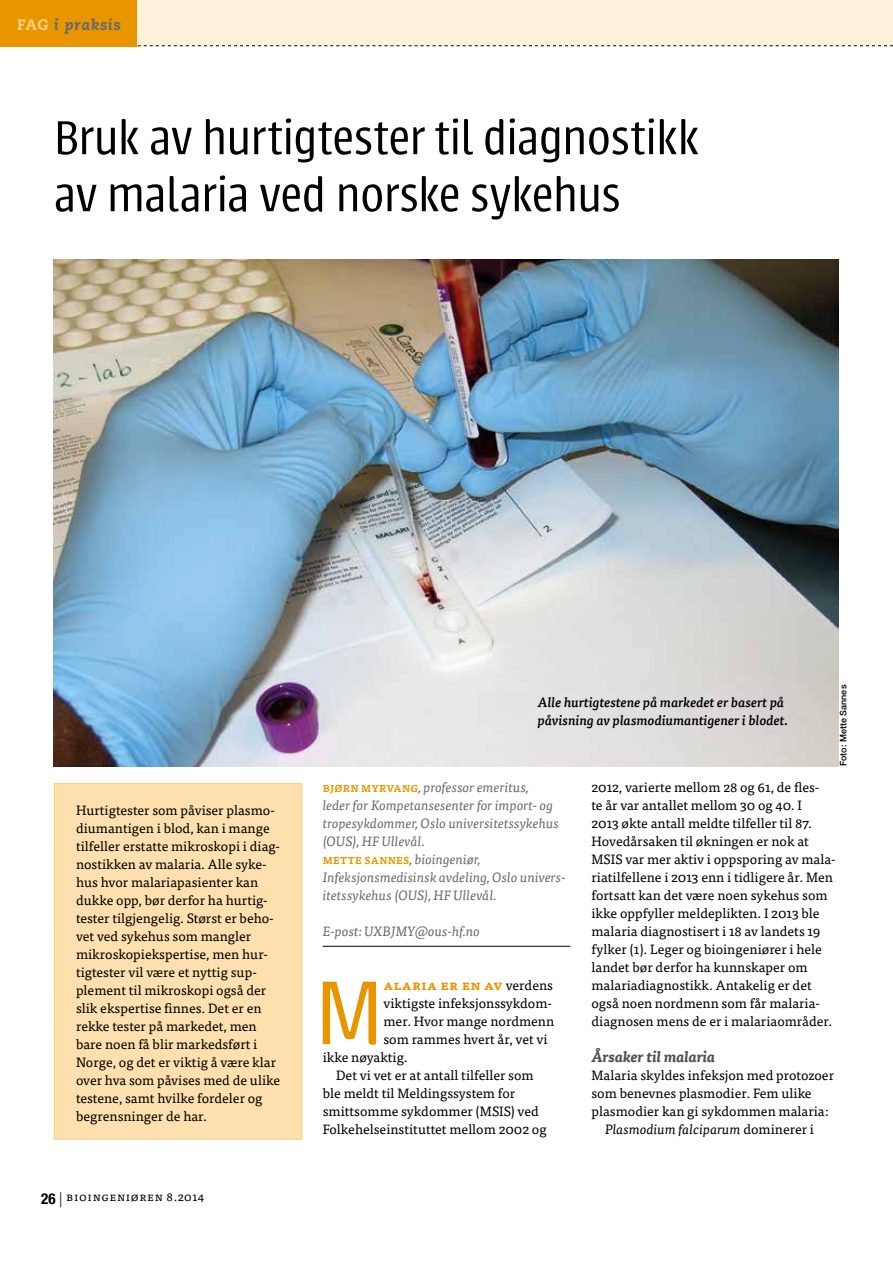
<style>
.page{position:relative;width:893px;height:1263px;background:#fff}
.page>*{position:absolute;margin:0;border:0;box-sizing:border-box;transform-origin:0 0}
.t1{font:300 99.75px "Urbana";color:#e99500}
.t2{font:300 52.5px/57px "Urbana";letter-spacing:-.015em;color:#000}
.t3{font:italic 700 15px "Tisa Pro";color:#504f54}
.t4{font:italic 800 15px "Caecilia LT Std";letter-spacing:.045em;color:#69686d}
.t5{font:13.5px/18px "Tisa Pro";color:#000}
.t6{font:italic 13.5px/18px "Tisa Pro";color:#69686d}
.t7{font:italic 500 13.5px/18px "Tisa Pro";color:#000}
.t8{font:italic 13.5px "Tisa Pro";color:#000}
.t9{font:700 13.5px "Tisa Pro";letter-spacing:.02em;color:#e99500}
.t10{font:12px "Tisa Pro";letter-spacing:.05em;color:#000}
.t11{font:500 9px "Helvetica Neue LT Pro";color:#000}
.s1{font-style:normal;color:#fbd386}
.s2{font-family:"Helvetica Neue LT Pro";font-weight:700;font-stretch:condensed;font-size:15px}
.s3{font-family:"Helvetica Neue LT Pro";font-weight:300;font-size:15px}
.s4{font-weight:700;font-style:normal;font-size:9.9px;color:#e99500}
.s5{font-weight:400;color:#000}
.s6{font-style:normal}
</style>
<div class="page">
<div style="left:0;top:0;width:893px;height:46px;background:#fdf1da"></div>
<svg style="left:136px;top:45px;width:757px;height:1px"></svg>
<div style="left:0;top:0;width:136px;height:46px;background:#e99500"></div>
<hr style="left:323px;top:946px;width:247px;height:1px;background:#000">
<img style="left:53px;top:260px;width:785px;height:506px">
<div style="left:54px;top:783px;width:248px;height:356px;background:#fde0ad"></div>
<div style="left:54px;top:783px;width:248px;height:357px;border:1px solid #fbd386"></div>
<p class="t4" style="left:17px;top:15px;width:105px"><span class="s1">FAG</span> i praksis</p>
<h2 class="t2" style="left:54px;top:110px;width:647px">Bruk av hurtigtester til diagnostikk av malaria ved norske sykehus</h2>
<p class="t5" style="left:76px;top:800px;width:206px">Hurtigtester som påviser plasmo&shy;diumantigen i blod, kan i mange tilfeller erstatte mikroskopi i diag&shy;nostikken av malaria. Alle syke&shy;hus hvor malariapasienter kan dukke opp, bør derfor ha hurtig&shy;tester tilgjengelig. Størst er beho&shy;vet ved sykehus som mangler mikroskopiekspertise, men hur&shy;tigtester vil være et nyttig sup&shy;plement til mikroskopi også der slik ekspertise finnes. Det er en rekke tester på markedet, men bare noen få blir markedsført i<br>Norge, og det er viktig å være klar over hva som påvises med de ulike testene, samt hvilke fordeler og begrensninger de har.</p>
<p class="t10" style="left:41px;top:1188px;width:164px"><span class="s2">26</span> <span class="s3">|</span> Bioingeniøren 8.2014</p>
<p class="t7" style="left:538px;top:692px;width:252px">Alle hurtigtestene på markedet er basert på påvisning av plasmodiumantigener i blodet.</p>
<p class="t11" style="left:838px;top:766px;width:83px;rotate:-90deg">Foto: Mette Sannes</p>
<p class="t6" style="left:323px;top:778px;width:245px"><span class="s4">BJØRN MYRVANG</span>, professor emeritus,<br>leder for Kompetansesenter for import- og tropesykdommer, Oslo universitetssykehus (OUS), HF Ullevål.<br><span class="s4">METTE SANNES</span>, bioingeniør, Infeksjonsmedisinsk avdeling, Oslo univers&shy;itetssykehus (OUS), HF Ullevål.</p>
<p class="t6" style="left:323px;top:921px;width:159px">E-post: UXBJMY@ous-hf.no</p>
<h1 class="t1" style="left:315px;top:961px;width:70px">M</h1>
<p class="t9" style="left:383px;top:974px;width:171px">alaria er en av <span class="s5">verdens</span></p>
<p class="t5" style="left:383px;top:993px;width:170px">viktigste infeksjonssykdom-</p>
<p class="t5" style="left:383px;top:1011px;width:172px">mer. Hvor mange nordmenn</p>
<p class="t5" style="left:383px;top:1029px;width:166px">som rammes hvert år, vet vi</p>
<p class="t5" style="left:323px;top:1047px;width:86px">ikke nøyaktig.</p>
<p class="t5" style="left:336px;top:1065px;width:199px">Det vi vet er at antall tilfeller som</p>
<p class="t5" style="left:323px;top:1083px;width:194px">ble meldt til Meldingssystem for</p>
<p class="t5" style="left:323px;top:1101px;width:218px">smittsomme sykdommer (MSIS) ved</p>
<p class="t5" style="left:323px;top:1119px;width:225px">Folkehelseinstituttet mellom 2002 og</p>
<p class="t5" style="left:591px;top:777px;width:246px">2012, varierte mellom 28 og 61, de fles-<br>te år var antallet mellom 30 og 40. I<br>2013 økte antall meldte tilfeller til 87.<br>Hovedårsaken til økningen er nok at MSIS var mer aktiv i oppsporing av mala&shy;riatilfellene i 2013 enn i tidligere år. Men fortsatt kan det være noen sykehus som ikke oppfyller meldeplikten. I 2013 ble malaria diagnostisert i 18 av landets 19 fylker (1). Leger og bioingeniører i hele landet bør derfor ha kunnskaper om malariadiagnostikk. Antakelig er det også noen nordmenn som får malaria&shy;diagnosen mens de er i malariaområder.</p>
<p class="t3" style="left:591px;top:1045px;width:125px">Årsaker til malaria</p>
<p class="t5" style="left:591px;top:1065px;width:244px">Malaria skyldes infeksjon med protozoer</p>
<p class="t5" style="left:591px;top:1083px;width:222px">som benevnes plasmodier. Fem ulike</p>
<p class="t5" style="left:591px;top:1101px;width:239px">plasmodier kan gi sykdommen malaria:</p>
<p class="t8" style="left:605px;top:1119px;width:211px">Plasmodium falciparum <span class="s6">dominerer i</span></p>
</div>
